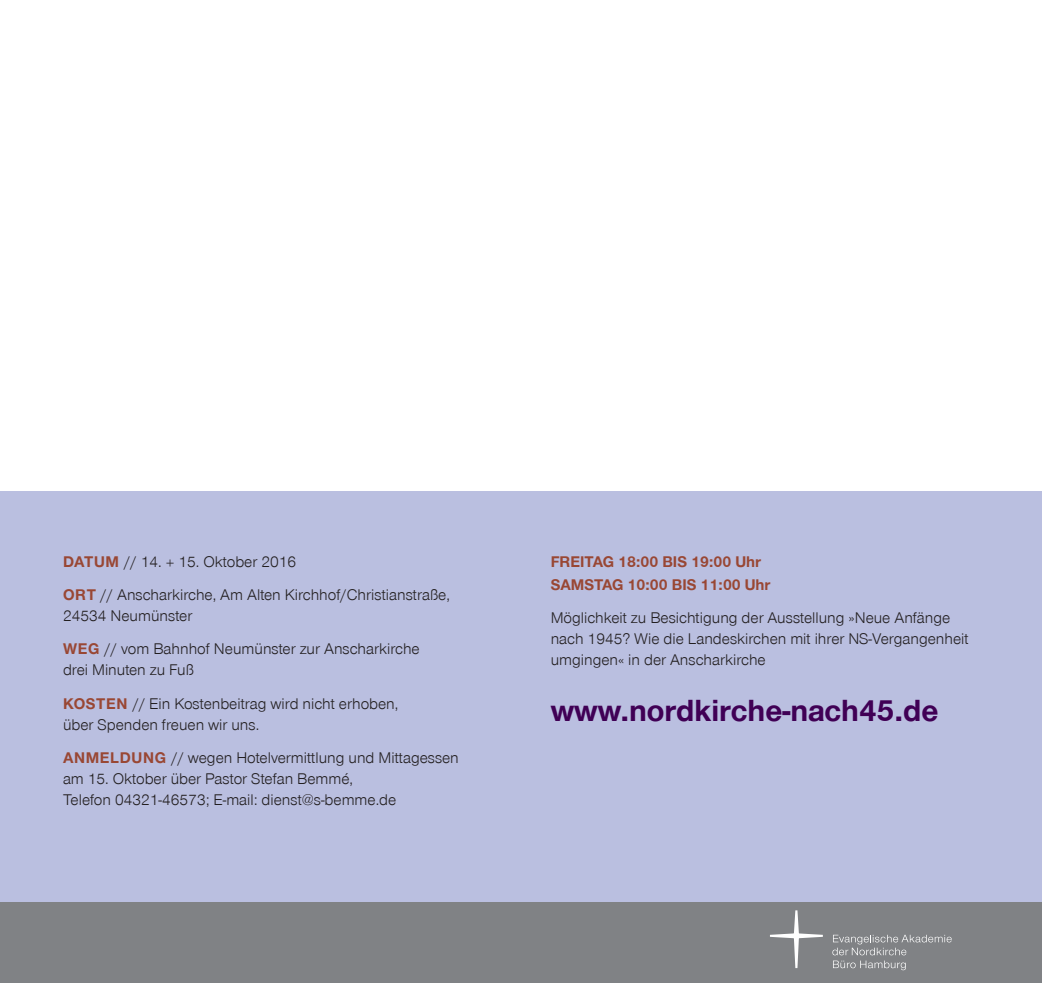
<style>
.page{position:relative;width:1042px;height:983px;background:#fff}
.page>*{position:absolute;margin:0;border:0;box-sizing:border-box;transform-origin:0 0}
.t1{font:700 31.5px "Nordelbica";color:#400055}
.t2{font:15.92px/21px "Nordelbica";color:#231f20}
.t3{font:700 15.92px "Nordelbica";color:#994734}
.s1{font-weight:700;color:#994734}
</style>
<div class="page">
<div style="left:0;top:491px;width:1042px;height:491px;background:#babfe0"></div>
<div style="left:0;top:901px;width:1042px;height:81px;background:#808285"></div>
<svg style="left:770px;top:910px;width:53px;height:57px"></svg>
<svg style="left:832px;top:934px;width:119px;height:35px"></svg>
<p class="t2" style="left:63px;top:545px;width:388px;line-height:33.2px;text-indent:42px"><span class="s1">M</span> // 14. + 15. Oktober 2016<br><span class="s1">ORT</span> // Anscharkirche, Am Alten Kirchhof/Christianstraße,</p>
<p class="t2" style="left:63px;top:599px;width:358px;line-height:33.2px">24534 Neumünster<br><span class="s1">WEG</span> // vom Bahnhof Neumünster zur Anscharkirche</p>
<p class="t2" style="left:63px;top:659px;width:133px">drei Minuten zu Fuß</p>
<p class="t3" style="left:63px;top:693px;width:23px">KOSTEN</p>
<p class="t3" style="left:63px;top:552px;width:23px">DATU</p>
<p class="t2" style="left:63px;top:692px;width:337px;text-indent:70px">// Ein Kostenbeitrag wird nicht erhoben, über Spenden freuen wir uns.</p>
<p class="t3" style="left:63px;top:748px;width:69px">ANMELDUNG</p>
<p class="t2" style="left:63px;top:747px;width:397px;text-indent:108px">// wegen Hotelvermittlung und Mittagessen am 15. Oktober über Pastor Stefan Bemmé,<br>Telefon 04321-46573; E-mail: dienst@s-bemme.de</p>
<p class="t3" style="left:551px;top:552px;width:30px">FREITAG</p>
<p class="t3" style="left:618px;top:552px;width:54px">18:00 BIS</p>
<p class="t3" style="left:691px;top:552px;width:72px">19:00 UHR</p>
<p class="t3" style="left:551px;top:574px;width:45px">SAMSTAG</p>
<p class="t3" style="left:627px;top:574px;width:54px">10:00 BIS</p>
<p class="t3" style="left:700px;top:574px;width:72px">11:00 UHR</p>
<p class="t2" style="left:551px;top:607px;width:419px">Möglichkeit zu Besichtigung der Ausstellung »Neue Anfänge nach 1945? Wie die Landeskirchen mit ihrer NS-Vergangenheit umgingen« in der Anscharkirche</p>
<h1 class="t1" style="left:551px;top:691px;width:389px">WWW.NORDKIRCHE-NACH45.DE</h1>
</div>
